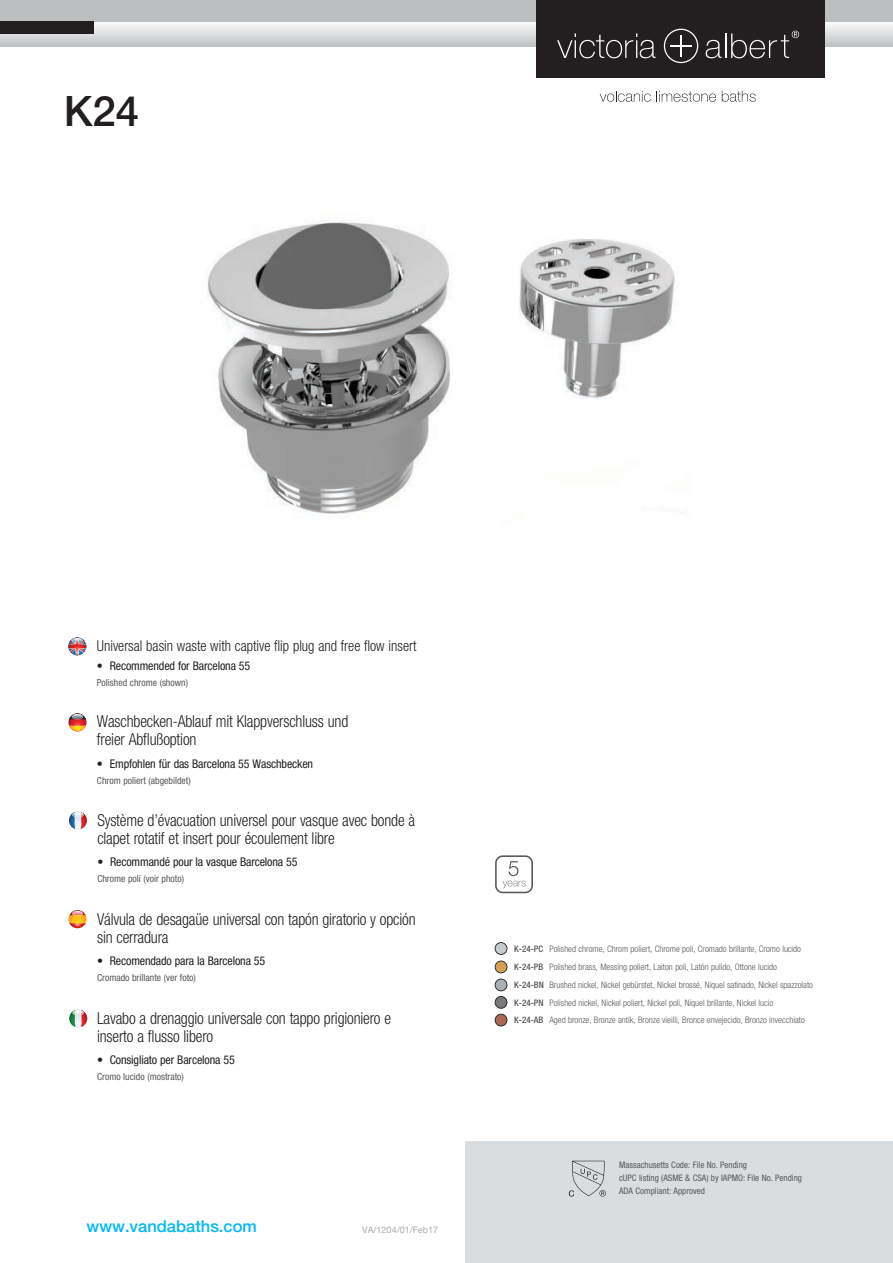
<style>
.page{position:relative;width:893px;height:1263px;background:#fff}
.page>*{position:absolute;margin:0;border:0;box-sizing:border-box;transform-origin:0 0}
.t1{font:500 42px "Helvetica Neue LT Std";color:#231f20}
.t2{font:300 condensed 16.5px/18px "Helvetica Neue LT Std";letter-spacing:-.01em;color:#231f20;scale:.95 1}
.t3{font:500 16.5px "Helvetica Neue LT Std";color:#00b9f2}
.t4{font:300 condensed 15px "Helvetica Neue LT Std";color:#231f20;scale:.95 1}
.t5{font:condensed 12px "Helvetica Neue LT Std";letter-spacing:-.01em;color:#231f20}
.t6{font:condensed 9.75px "Helvetica Neue LT Std";color:#58595b}
.t7{font:300 condensed 9px/17.9px "Helvetica Neue LT Std";color:#58595b}
.t8{font:condensed 9px/12.9px "Helvetica Neue LT Std";color:#58595b}
.t9{font:9px "Helvetica Neue LT Std";color:#a7a9ac}
.s1{font-weight:500}
</style>
<div class="page">
<div style="left:465px;top:1141px;width:428px;height:122px;background:#dadde0"></div>
<svg style="left:69px;top:713px;width:17px;height:18px"></svg>
<svg style="left:68px;top:637px;width:18px;height:18px"></svg>
<svg style="left:69px;top:910px;width:18px;height:18px"></svg>
<svg style="left:69px;top:910px;width:17px;height:6px"></svg>
<svg style="left:69px;top:923px;width:17px;height:5px"></svg>
<svg style="left:69px;top:1010px;width:18px;height:17px"></svg>
<svg style="left:69px;top:812px;width:18px;height:17px"></svg>
<img style="left:207px;top:220px;width:468px;height:294px">
<div style="left:0;top:21px;width:893px;height:26px;background:linear-gradient(to bottom,#fcfcfc,#c0c2c4)"></div>
<div style="left:0;top:0;width:893px;height:21px;background:#bcbec0"></div>
<div style="left:0;top:21px;width:94px;height:13px;background:#231f20"></div>
<svg style="left:495px;top:942px;width:12px;height:84px"></svg>
<svg style="left:569px;top:1161px;width:37px;height:36px"></svg>
<svg style="left:495px;top:855px;width:38px;height:38px"></svg>
<div style="left:536px;top:0;width:288px;height:77px;background:#231f20"></div>
<svg style="left:557px;top:33px;width:99px;height:25px"></svg>
<svg style="left:664px;top:29px;width:34px;height:34px"></svg>
<hr style="left:680px;top:35px;width:2px;height:22px;background:#fff">
<hr style="left:670px;top:45px;width:22px;height:2px;background:#fff">
<svg style="left:706px;top:31px;width:93px;height:27px"></svg>
<svg style="left:600px;top:91px;width:51px;height:11px"></svg>
<svg style="left:659px;top:91px;width:57px;height:11px"></svg>
<svg style="left:722px;top:91px;width:34px;height:11px"></svg>
<h1 class="t1" style="left:64px;top:86px;width:77px">K24</h1>
<h3 class="t4" style="left:97px;top:637px;width:338px">Universal basin waste with captive flip plug and free flow insert</h3>
<h3 class="t5" style="left:97px;top:658px;width:155px">• Recommended for Barcelona 55</h3>
<p class="t6" style="left:97px;top:677px;width:93px">Polished chrome (shown)</p>
<h2 class="t2" style="left:97px;top:712px;width:266px">Waschbecken-Ablauf mit Klappverschluss und freier Abflußoption</h2>
<h3 class="t5" style="left:97px;top:756px;width:218px">• Empfohlen für das Barcelona 55 Waschbecken</h3>
<p class="t6" style="left:97px;top:774px;width:95px">Chrom poliert (abgebildet)</p>
<h2 class="t2" style="left:97px;top:811px;width:336px">Système d’évacuation universel pour vasque avec bonde à clapet rotatif et insert pour écoulement libre</h2>
<h3 class="t5" style="left:97px;top:855px;width:202px">• Recommandé pour la vasque Barcelona 55</h3>
<p class="t6" style="left:97px;top:873px;width:88px">Chrome poli (voir photo)</p>
<h2 class="t2" style="left:97px;top:910px;width:337px">Válvula de desagaüe universal con tapón giratorio y opción sin cerradura</h2>
<h3 class="t5" style="left:97px;top:954px;width:170px">• Recomendado para la Barcelona 55</h3>
<p class="t6" style="left:97px;top:972px;width:100px">Cromado brillante (ver foto)</p>
<h2 class="t2" style="left:97px;top:1009px;width:311px">Lavabo a drenaggio universale con tappo prigioniero e inserto a flusso libero</h2>
<h3 class="t5" style="left:97px;top:1053px;width:139px">• Consigliato per Barcelona 55</h3>
<p class="t6" style="left:97px;top:1071px;width:88px">Cromo lucido (mostrato)</p>
<h2 class="t3" style="left:87px;top:1216px;width:172px">www.vandabaths.com</h2>
<p class="t9" style="left:362px;top:1224px;width:77px">VA/1204/01/Feb17</p>
<p class="t7" style="left:514px;top:940px;width:300px"><span class="s1">K-24-PC</span> Polished chrome, Chrom poliert, Chrome poli, Cromado brillante, Cromo lucido <span class="s1">K-24-PB</span> Polished brass, Messing poliert, Laiton poli, Latón pulido, Ottone lucido<br><span class="s1">K-24-BN</span> Brushed nickel, Nickel gebürstet, Nickel brossé, Níquel satinado, Nickel spazzolato <span class="s1">K-24-PN</span> Polished nickel, Nickel poliert, Nickel poli, Níquel brillante, Nickel lucio<br><span class="s1">K-24-AB</span> Aged bronze, Bronze antik, Bronze vieilli, Bronce envejecido, Bronzo invecchiato</p>
<p class="t8" style="left:619px;top:1158px;width:184px">Massachusetts Code: File No. Pending<br>cUPC listing (ASME &amp; CSA) by IAPMO: File No. Pending<br>ADA Compliant: Approved</p>
</div>
